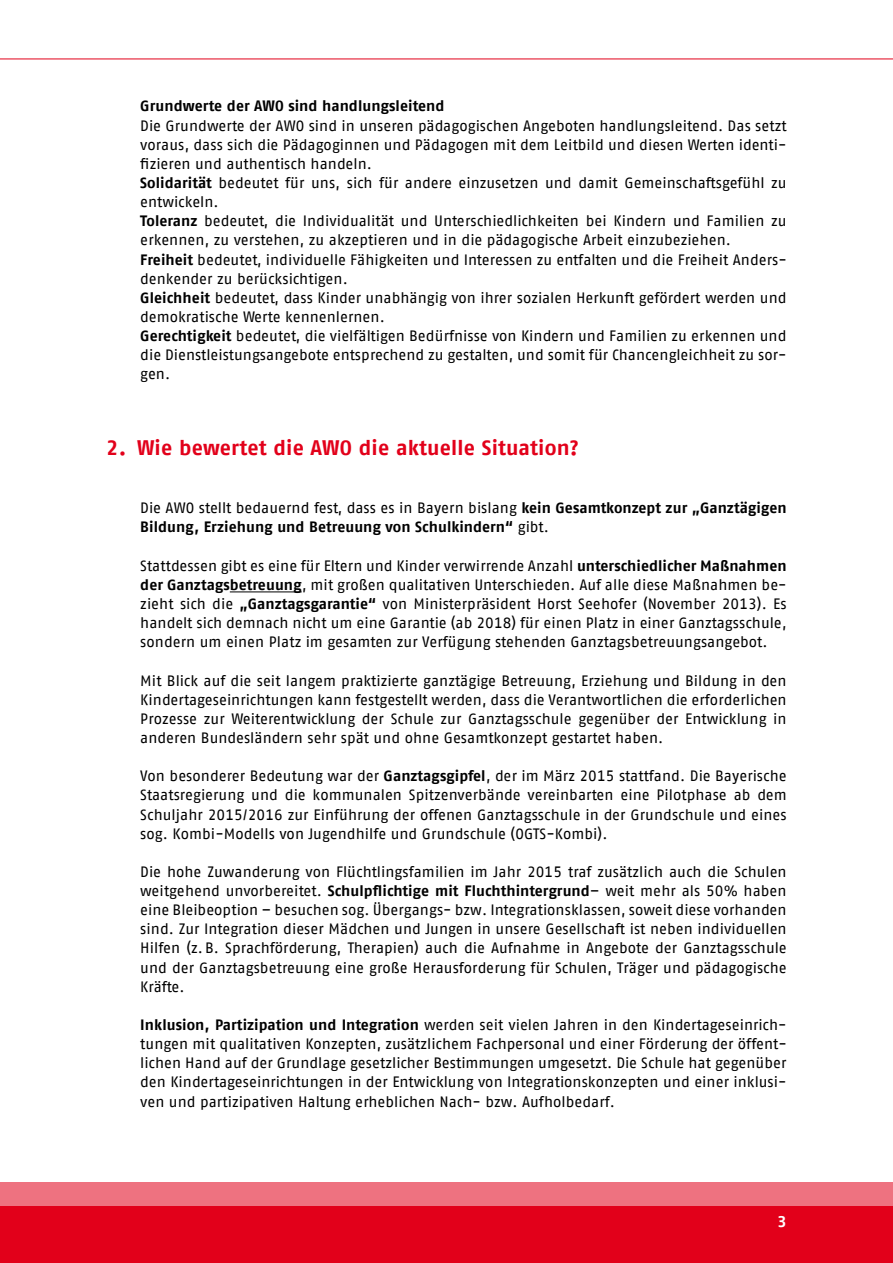
<style>
.page{position:relative;width:893px;height:1263px;background:#fff}
.page>*{position:absolute;margin:0;border:0;box-sizing:border-box;transform-origin:0 0}
.t1{font:700 21px "AWO Fago Office";letter-spacing:.005em;color:#e2001a}
.t2{font:700 15.75px "AWO Fago Office";color:#fff}
.t3{font:15px/19.2px "AWO Fago Office";letter-spacing:.005em;color:#000;text-align:justify}
.t4{font:700 15px/19.2px "AWO Fago Office";letter-spacing:.005em;color:#000}
.s1{font-weight:700}
.s2{font-weight:400}
</style>
<div class="page">
<div style="left:0;top:1182px;width:893px;height:81px;background:#e2001a"></div>
<div style="left:0;top:1182px;width:893px;height:23px;background:#ee7280"></div>
<hr style="left:0;top:59px;width:893px;height:1px;background:#e2001a">
<hr style="left:230px;top:591px;width:72px;height:1px;background:#000">
<p class="t4" style="left:140px;top:96px;width:306px">Grundwerte der AWO sind handlungsleitend</p>
<p class="t3" style="left:140px;top:116px;width:648px;text-align:left">Die Grundwerte der AWO sind in unseren pädagogischen Angeboten handlungsleitend. Das setzt voraus, dass sich die Pädagoginnen und Pädagogen mit dem Leitbild und diesen Werten identi&shy;fizieren und authentisch handeln.<br><span class="s1">Solidarität</span> bedeutet für uns, sich für andere einzusetzen und damit Gemeinschaftsgefühl zu entwickeln.<br><span class="s1">Toleranz</span> bedeutet, die Individualität und Unterschiedlichkeiten bei Kindern und Familien zu erkennen, zu verstehen, zu akzeptieren und in die pädagogische Arbeit einzubeziehen.<br><span class="s1">Freiheit</span> bedeutet, individuelle Fähigkeiten und Interessen zu entfalten und die Freiheit Anders&shy;denkender zu berücksichtigen.<br><span class="s1">Gleichheit</span> bedeutet, dass Kinder unabhängig von ihrer sozialen Herkunft gefördert werden und demokratische Werte kennenlernen.<br><span class="s1">Gerechtigkeit</span> bedeutet, die vielfältigen Bedürfnisse von Kindern und Familien zu erkennen und die Dienstleistungsangebote entsprechend zu gestalten, und somit für Chancengleichheit zu sor&shy;gen.</p>
<h1 class="t1" style="left:106px;top:435px;width:474px">2. Wie bewertet die AWO die aktuelle Situation?</h1>
<p class="t4" style="left:140px;top:498px;width:648px"><span class="s2">Die AWO stellt bedauernd fest, dass es in Bayern bislang</span> kein Gesamtkonzept zur „Ganztägigen<br>Bildung, Erziehung und Betreuung von Schulkindern“ <span class="s2">gibt.</span></p>
<p class="t3" style="left:140px;top:556px;width:648px">Stattdessen gibt es eine für Eltern und Kinder verwirrende Anzahl <span class="s1">unterschiedlicher Maßnahmen der Ganztagsbetreuung</span>, mit großen qualitativen Unterschieden. Auf alle diese Maßnahmen be&shy;zieht sich die <span class="s1">„Ganztagsgarantie“</span> von Ministerpräsident Horst Seehofer (November 2013). Es handelt sich demnach nicht um eine Garantie (ab 2018) für einen Platz in einer Ganztagsschule, sondern um einen Platz im gesamten zur Verfügung stehenden Ganztagsbetreuungsangebot.</p>
<p class="t3" style="left:140px;top:670px;width:648px">Mit Blick auf die seit langem praktizierte ganztägige Betreuung, Erziehung und Bildung in den Kindertageseinrichtungen kann festgestellt werden, dass die Verantwortlichen die erforderlichen Prozesse zur Weiterentwicklung der Schule zur Ganztagsschule gegenüber der Entwicklung in anderen Bundesländern sehr spät und ohne Gesamtkonzept gestartet haben.</p>
<p class="t3" style="left:140px;top:766px;width:648px">Von besonderer Bedeutung war der <span class="s1">Ganztagsgipfel</span>, der im März 2015 stattfand. Die Bayerische Staatsregierung und die kommunalen Spitzenverbände vereinbarten eine Pilotphase ab dem Schuljahr 2015/2016 zur Einführung der offenen Ganztagsschule in der Grundschule und eines sog. Kombi-Modells von Jugendhilfe und Grundschule (OGTS-Kombi).</p>
<p class="t3" style="left:140px;top:862px;width:648px">Die hohe Zuwanderung von Flüchtlingsfamilien im Jahr 2015 traf zusätzlich auch die Schulen weitgehend unvorbereitet. <span class="s1">Schulpflichtige mit Fluchthintergrund</span>– weit mehr als 50% haben eine Bleibeoption – besuchen sog. Übergangs- bzw. Integrationsklassen, soweit diese vorhanden sind. Zur Integration dieser Mädchen und Jungen in unsere Gesellschaft ist neben individuellen Hilfen (z.B. Sprachförderung, Therapien) auch die Aufnahme in Angebote der Ganztagsschule und der Ganztagsbetreuung eine große Herausforderung für Schulen, Träger und pädagogische Kräfte.</p>
<p class="t3" style="left:140px;top:1015px;width:648px"><span class="s1">Inklusion, Partizipation und Integration</span> werden seit vielen Jahren in den Kindertageseinrich&shy;tungen mit qualitativen Konzepten, zusätzlichem Fachpersonal und einer Förderung der öffent&shy;lichen Hand auf der Grundlage gesetzlicher Bestimmungen umgesetzt. Die Schule hat gegenüber den Kindertageseinrichtungen in der Entwicklung von Integrationskonzepten und einer inklusi&shy;ven und partizipativen Haltung erheblichen Nach- bzw. Aufholbedarf.</p>
<p class="t2" style="left:777px;top:1212px;width:11px">3</p>
</div>
